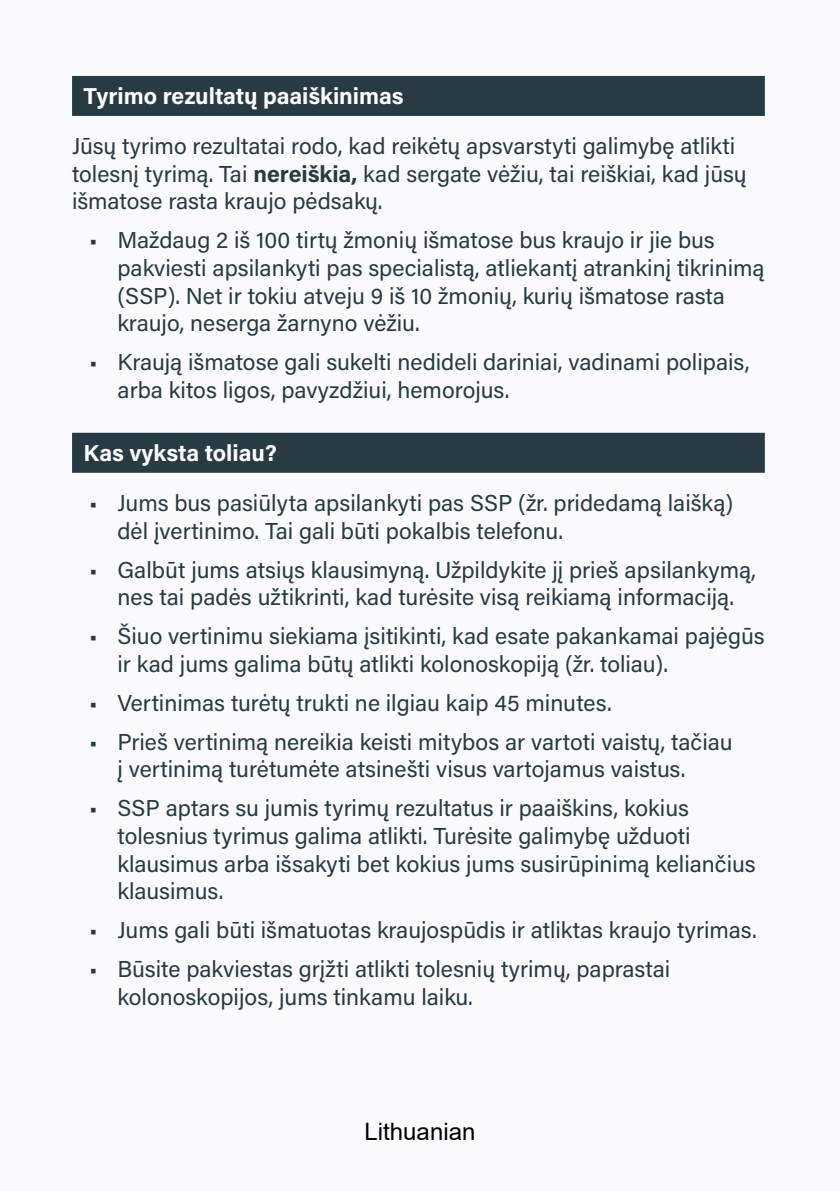
<style>
.page{position:relative;width:840px;height:1191px;background:#fff}
.page>*{position:absolute;margin:0;border:0;box-sizing:border-box;transform-origin:0 0}
.t1{font:24px "Arial";color:#000}
.t2{font:23px/27.6px "Acumin Pro";color:#283a42}
.t3{font:700 23px "Acumin Pro";letter-spacing:-.005em;color:#fff}
.s1{font-weight:700}
</style>
<div class="page">
<div style="left:0;top:0;width:839px;height:1191px;background:#fbfafc"></div>
<div style="left:72px;top:76px;width:692px;height:40px;background:#283a42"></div>
<div style="left:72px;top:433px;width:692px;height:40px;background:#283a42"></div>
<p class="t3" style="left:83px;top:80px;width:321px">Tyrimo rezultatų paaiškinimas</p>
<p class="t2" style="left:72px;top:131px;width:675px">Jūsų tyrimo rezultatai rodo, kad reikėtų apsvarstyti galimybę atlikti tolesnį tyrimą. Tai <span class="s1">nereiškia,</span> kad sergate vėžiu, tai reiškiai, kad jūsų išmatose rasta kraujo pėdsakų.</p>
<p class="t2" style="left:117px;top:226px;width:648px;text-indent:-28px">• Maždaug 2 iš 100 tirtų žmonių išmatose bus kraujo ir jie bus pakviesti apsilankyti pas specialistą, atliekantį atrankinį tikrinimą (SSP). Net ir tokiu atveju 9 iš 10 žmonių, kurių išmatose rasta kraujo, neserga žarnyno vėžiu.</p>
<p class="t2" style="left:117px;top:347px;width:633px;text-indent:-28px">• Kraują išmatose gali sukelti nedideli dariniai, vadinami polipais, arba kitos ligos, pavyzdžiui, hemorojus.</p>
<p class="t3" style="left:83px;top:436px;width:195px">Kas vyksta toliau?</p>
<p class="t2" style="left:117px;top:488px;width:617px;text-indent:-28px">• Jums bus pasiūlyta apsilankyti pas SSP (žr. pridedamą laišką) dėl įvertinimo. Tai gali būti pokalbis telefonu.</p>
<p class="t2" style="left:89px;top:555px;width:667px;text-align:center">• Galbūt jums atsiųs klausimyną. Užpildykite jį prieš apsilankymą, nes tai padės užtikrinti, kad turėsite visą reikiamą informaciją.</p>
<p class="t2" style="left:117px;top:621px;width:648px;text-indent:-28px">• Šiuo vertinimu siekiama įsitikinti, kad esate pakankamai pajėgūs ir kad jums galima būtų atlikti kolonoskopiją (žr. toliau).</p>
<p class="t2" style="left:89px;top:688px;width:523px">• Vertinimas turėtų trukti ne ilgiau kaip 45 minutes.</p>
<p class="t2" style="left:117px;top:727px;width:616px;text-indent:-28px">• Prieš vertinimą nereikia keisti mitybos ar vartoti vaistų, tačiau į vertinimą turėtumėte atsinešti visus vartojamus vaistus.</p>
<p class="t2" style="left:117px;top:793px;width:639px;text-indent:-28px">• SSP aptars su jumis tyrimų rezultatus ir paaiškins, kokius tolesnius tyrimus galima atlikti. Turėsite galimybę užduoti klausimus arba išsakyti bet kokius jums susirūpinimą keliančius klausimus.</p>
<p class="t2" style="left:89px;top:915px;width:668px">• Jums gali būti išmatuotas kraujospūdis ir atliktas kraujo tyrimas.</p>
<p class="t2" style="left:117px;top:954px;width:554px;text-indent:-28px">• Būsite pakviestas grįžti atlikti tolesnių tyrimų, paprastai kolonoskopijos, jums tinkamu laiku.</p>
<p class="t1" style="left:364px;top:1115px;width:112px">Lithuanian</p>
</div>
